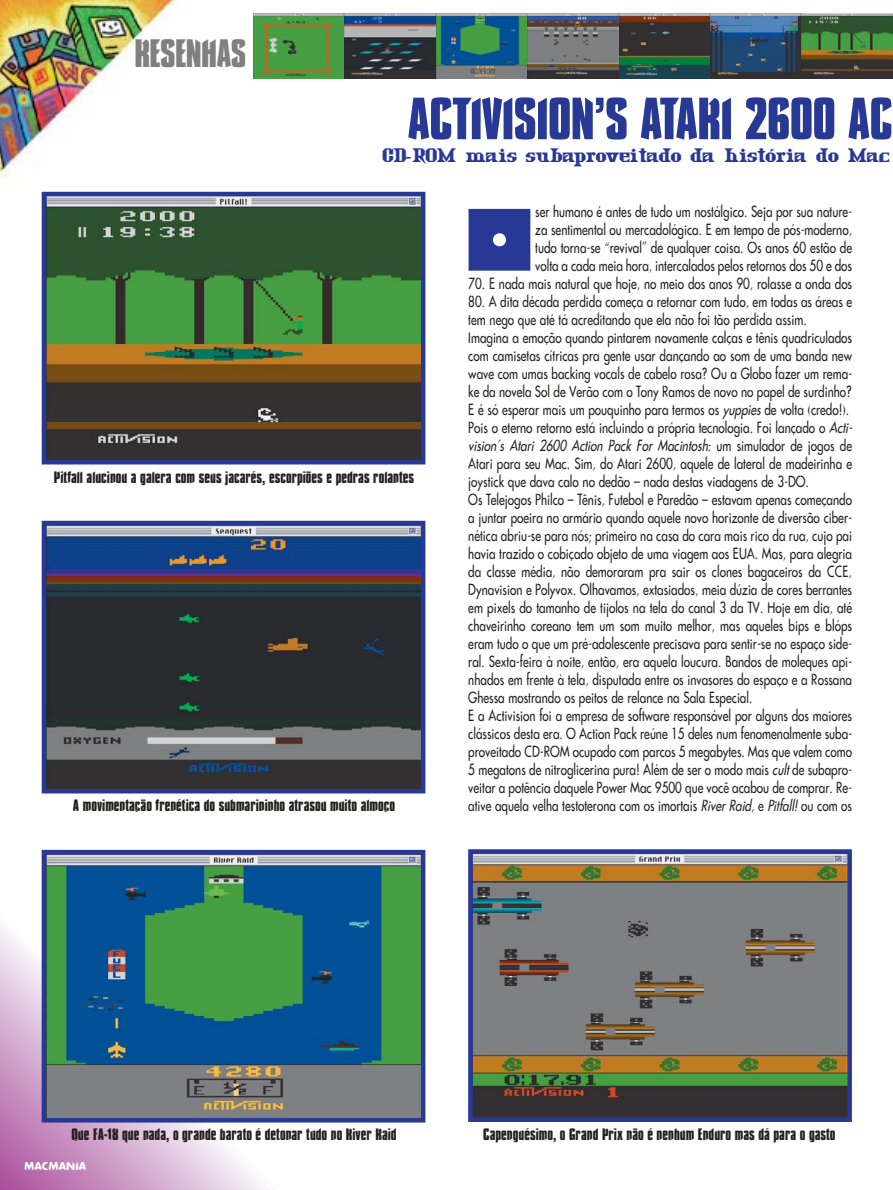
<style>
.page{position:relative;width:893px;height:1190px;background:#fff}
.page>*{position:absolute;margin:0;border:0;box-sizing:border-box;transform-origin:0 0}
.t1{font:87px "Pinups";color:#283895}
.t2{font:700 54px "Compacta Vitima";letter-spacing:-.015em;color:#283895}
.t3{font:700 36px "Compacta Vitima";letter-spacing:-.02em;color:#808080}
.t4{font:700 18px "Macmania";color:#283895}
.t5{font:15px/18px "Futura Vitima";color:#231f1f;text-align:justify;scale:.78 1}
.t6{font:700 15px "Compacta Vitima";color:#231f1f}
.t7{font:700 10.5px "Futura Vitima";color:#fff}
.s1{font-style:italic}
</style>
<div class="page">
<img style="left:0;top:0;width:192px;height:192px">
<svg style="left:0;top:893px;width:299px;height:297px"></svg>
<img style="left:473px;top:854px;width:373px;height:263px">
<div style="left:468px;top:849px;width:383px;height:273px;border:4px solid #283895"></div>
<img style="left:47px;top:855px;width:373px;height:262px">
<div style="left:42px;top:850px;width:383px;height:272px;border:4px solid #283895"></div>
<img style="left:47px;top:197px;width:373px;height:262px">
<div style="left:42px;top:192px;width:383px;height:272px;border:4px solid #283895"></div>
<img style="left:47px;top:526px;width:373px;height:262px">
<div style="left:42px;top:521px;width:383px;height:272px;border:4px solid #283895"></div>
<img style="left:253px;top:13px;width:639px;height:65px">
<h3 class="t3" style="left:134px;top:37px;width:113px">RESENHAS</h3>
<h2 class="t2" style="left:407px;top:95px;width:487px">ACTIVISION’S ATARI 2600 AC</h2>
<p class="t4" style="left:383px;top:148px;width:508px">CD-ROM mais subaproveitado da história do Mac</p>
<p class="t6" style="left:54px;top:471px;width:361px">Pitfall alucinou a galera com seus jacarés, escorpiões e pedras rolantes</p>
<p class="t6" style="left:73px;top:799px;width:324px">A movimentação frenética do submarininho atrasou muito almoço</p>
<p class="t5" style="left:535px;top:203px;width:407px">ser humano é antes de tudo um nostálgico. Seja por sua nature&shy;za sentimental ou mercadológica. E em tempo de pós-moderno, tudo torna-se “revival” de qualquer coisa. Os anos 60 estão de volta a cada meia hora, intercalados pelos retornos dos 50 e dos</p>
<p class="t5" style="left:468px;top:275px;width:493px">70. E nada mais natural que hoje, no meio dos anos 90, rolasse a onda dos</p>
<p class="t5" style="left:468px;top:293px;width:497px;text-align:left">80. A dita década perdida começa a retornar com tudo, em todas as áreas e tem nego que até tá acreditando que ela não foi tão perdida assim.<br>Imagina a emoção quando pintarem novamente calças e tênis quadriculados com camisetas cítricas pra gente usar dançando ao som de uma banda new wave com umas backing vocals de cabelo rosa? Ou a Globo fazer um rema&shy;ke da novela Sol de Verão com o Tony Ramos de novo no papel de surdinho?<br>E é só esperar mais um pouquinho para termos os <span class="s1">yuppies</span>de volta (credo!).<br>Pois o eterno retorno está incluindo a própria tecnologia. Foi lançado o <span class="s1">Acti&shy;vision’s Atari 2600 Action Pack For Macintosh</span>: u m s i m u l a d o r d e j o g o s d e Atari para seu Mac. Sim, do Atari 2600, aquele de lateral de madeirinha e joystick que dava calo no dedão – nada destas viadagens de 3-DO.<br>Os Telejogos Philco – Tênis, Futebol e Paredão – estavam apenas começando a juntar poeira no armário quando aquele novo horizonte de diversão ciber&shy;nética abriu-se para nós; primeiro na casa do cara mais rico da rua, cujo pai havia trazido o cobiçado objeto de uma viagem aos EUA. Mas, para alegria da classe média, não demoraram pra sair os clones bagaceiros da CCE, Dynavision e Polyvox. Olhavamos, extasiados, meia dúzia de cores berrantes em pixels do tamanho de tijolos na tela do canal 3 da TV. Hoje em dia, até chaveirinho coreano tem um som muito melhor, mas aqueles bips e blóps eram tudo o que um pré-adolescente precisava para sentir-se no espaço side&shy;ral. Sexta-feira à noite, então, era aquela loucura. Bandos de moleques api&shy;nhados em frente à tela, disputada entre os invasores do espaço e a Rossana Ghessa mostrando os peitos de relance na Sala Especial.<br>E a Activision foi a empresa de software responsável por alguns dos maiores clássicos desta era. O Action Pack reúne 15 deles num fenomenalmente suba&shy;proveitado CD-ROM ocupado com parcos 5 megabytes. Mas que valem como 5 megatons de nitroglicerina pura! Além de ser o modo mais <span class="s1">cult</span>de subapro&shy;veitar a potência daquele Power Mac 9500 que você acabou de comprar. Re&shy;ative aquela velha testoterona com os imortais <span class="s1">River Raid</span>, e <span class="s1">Pitfall!</span>ou com os</p>
<h1 class="t1" style="left:468px;top:190px;width:71px">O</h1>
<p class="t6" style="left:71px;top:1127px;width:327px">Que FA-18 que nada, o grande barato é detonar tudo no River Raid</p>
<p class="t6" style="left:483px;top:1127px;width:354px">Capenguésimo, o Grand Prix não é nenhum Enduro mas dá para o gasto</p>
<p class="t7" style="left:24px;top:1160px;width:64px">MACMANIA</p>
</div>
